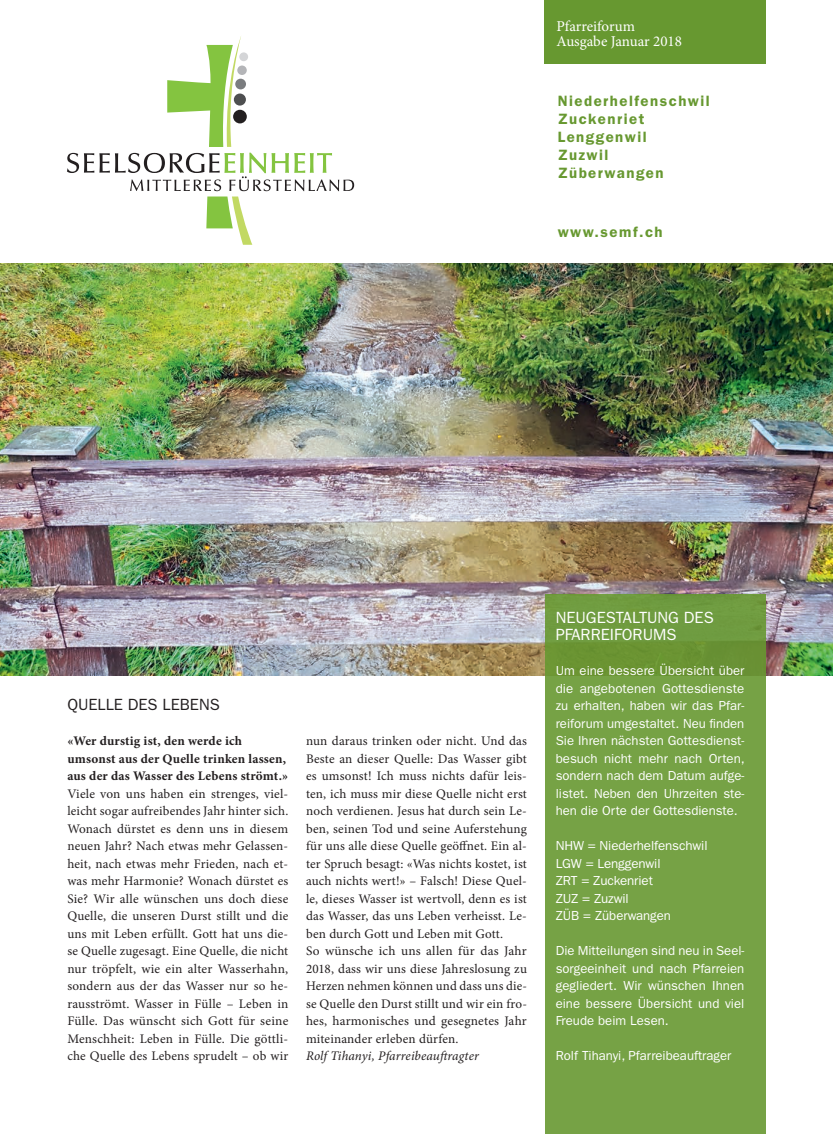
<style>
.page{position:relative;width:833px;height:1134px;background:#fff}
.page>*{position:absolute;margin:0;border:0;box-sizing:border-box;transform-origin:0 0}
.t1{font:16.25px/17.5px "ITC Franklin Gothic Std";color:#fff}
.t2{font:16.25px "ITC Franklin Gothic Std";color:#231f20}
.t3{font:600 15px/18px "ITC Franklin Gothic Std";letter-spacing:.1em;color:#679830}
.t4{font:15px/15px "Minion Pro";color:#fff}
.t5{font:13.12px/17.5px "Minion Pro";letter-spacing:.015em;color:#231f20;text-align:justify}
.t6{font:13.12px/17.5px "ITC Franklin Gothic Std";color:#fff;text-align:justify}
.t7{font:700 13.12px/17.5px "Minion Pro";letter-spacing:.015em;color:#231f20}
.t8{font:italic 13.12px "Minion Pro";letter-spacing:.005em;color:#231f20}
</style>
<div class="page">
<img style="left:0;top:264px;width:833px;height:411px">
<div style="left:233px;top:110px;width:14px;height:13px;background:#231f20;border-radius:50%"></div>
<div style="left:234px;top:94px;width:12px;height:12px;background:#4e4f50;border-radius:50%"></div>
<div style="left:235px;top:79px;width:11px;height:10px;background:#7a7c7f;border-radius:50%"></div>
<div style="left:237px;top:66px;width:10px;height:9px;background:#b4b5b8;border-radius:50%"></div>
<div style="left:239px;top:52px;width:9px;height:9px;background:#d4d5d7;border-radius:50%"></div>
<svg style="left:167px;top:36px;width:74px;height:111px"></svg>
<svg style="left:67px;top:153px;width:287px;height:92px"></svg>
<div style="left:545px;top:594px;width:220px;height:540px;background:linear-gradient(to bottom,#719d40,#78a447)"></div>
<div style="left:544px;top:0;width:221px;height:63px;background:#679830"></div>
<p class="t4" style="left:556px;top:18px;width:127px">Pfarreiforum<br>Ausgabe Januar 2018</p>
<p class="t3" style="left:557px;top:92px;width:154px">Niederhelfenschwil<br>Zuckenriet<br>Lenggenwil<br>Zuzwil<br>Züberwangen</p>
<p class="t3" style="left:557px;top:222px;width:107px">www.semf.ch</p>
<p class="t2" style="left:67px;top:695px;width:154px">QUELLE DES LEBENS</p>
<p class="t7" style="left:67px;top:732px;width:222px">«Wer durstig ist, den werde ich umsonst aus der Quelle trinken lassen, aus der das Wasser des Lebens strömt.»</p>
<p class="t5" style="left:67px;top:785px;width:222px">Viele von uns haben ein strenges, viel&shy;leicht sogar aufreibendes Jahr hinter sich.<br>Wonach dürstet es denn uns in diesem neuen Jahr? Nach etwas mehr Gelassen&shy;heit, nach etwas mehr Frieden, nach et&shy;was mehr Harmonie? Wonach dürstet es Sie? Wir alle wünschen uns doch diese Quelle, die unseren Durst stillt und die uns mit Leben erfüllt. Gott hat uns die&shy;se Quelle zugesagt. Eine Quelle, die nicht nur tröpfelt, wie ein alter Wasserhahn, sondern aus der das Wasser nur so he&shy;rausströmt. Wasser in Fülle – Leben in Fülle. Das wünscht sich Gott für seine Menschheit: Leben in Fülle. Die göttli&shy;che Quelle des Lebens sprudelt – ob wir</p>
<p class="t5" style="left:306px;top:732px;width:222px;text-align:left">nun daraus trinken oder nicht. Und das Beste an dieser Quelle: Das Wasser gibt es umsonst! Ich muss nichts dafür leis&shy;ten, ich muss mir diese Quelle nicht erst noch verdienen. Jesus hat durch sein Le&shy;ben, seinen Tod und seine Auferstehung für uns alle diese Quelle geöffnet. Ein al&shy;ter Spruch besagt: «Was nichts kostet, ist auch nichts wert!» – Falsch! Diese Quel&shy;le, dieses Wasser ist wertvoll, denn es ist das Wasser, das uns Leben verheisst. Le&shy;ben durch Gott und Leben mit Gott.<br>So wünsche ich uns allen für das Jahr 2018, dass wir uns diese Jahreslosung zu Herzen nehmen können und dass uns die&shy;se Quelle den Durst stillt und wir ein fro&shy;hes, harmonisches und gesegnetes Jahr miteinander erleben dürfen.</p>
<p class="t8" style="left:306px;top:1047px;width:174px">Rolf Tihanyi, Pfarreibeauftragter</p>
<p class="t1" style="left:556px;top:609px;width:160px">NEUGESTALTUNG DES<br>PFARREIFORUMS</p>
<p class="t6" style="left:556px;top:662px;width:191px">Um eine bessere Übersicht über die angebotenen Gottesdienste zu erhalten, haben wir das Pfar&shy;reiforum umgestaltet. Neu finden Sie Ihren nächsten Gottesdienst&shy;besuch nicht mehr nach Orten, sondern nach dem Datum aufge&shy;listet. Neben den Uhrzeiten ste&shy;hen die Orte der Gottesdienste.</p>
<p class="t6" style="left:556px;top:837px;width:153px;text-align:left">NHW = Niederhelfenschwil<br>LGW = Lenggenwil<br>ZRT = Zuckenriet<br>ZUZ = Zuzwil<br>ZÜB = Züberwangen</p>
<p class="t6" style="left:556px;top:942px;width:190px">Die Mitteilungen sind neu in Seel&shy;sorgeeinheit und nach Pfarreien gegliedert. Wir wünschen Ihnen eine bessere Übersicht und viel Freude beim Lesen.</p>
<p class="t6" style="left:556px;top:1047px;width:177px">Rolf Tihanyi, Pfarreibeauftrager</p>
</div>
